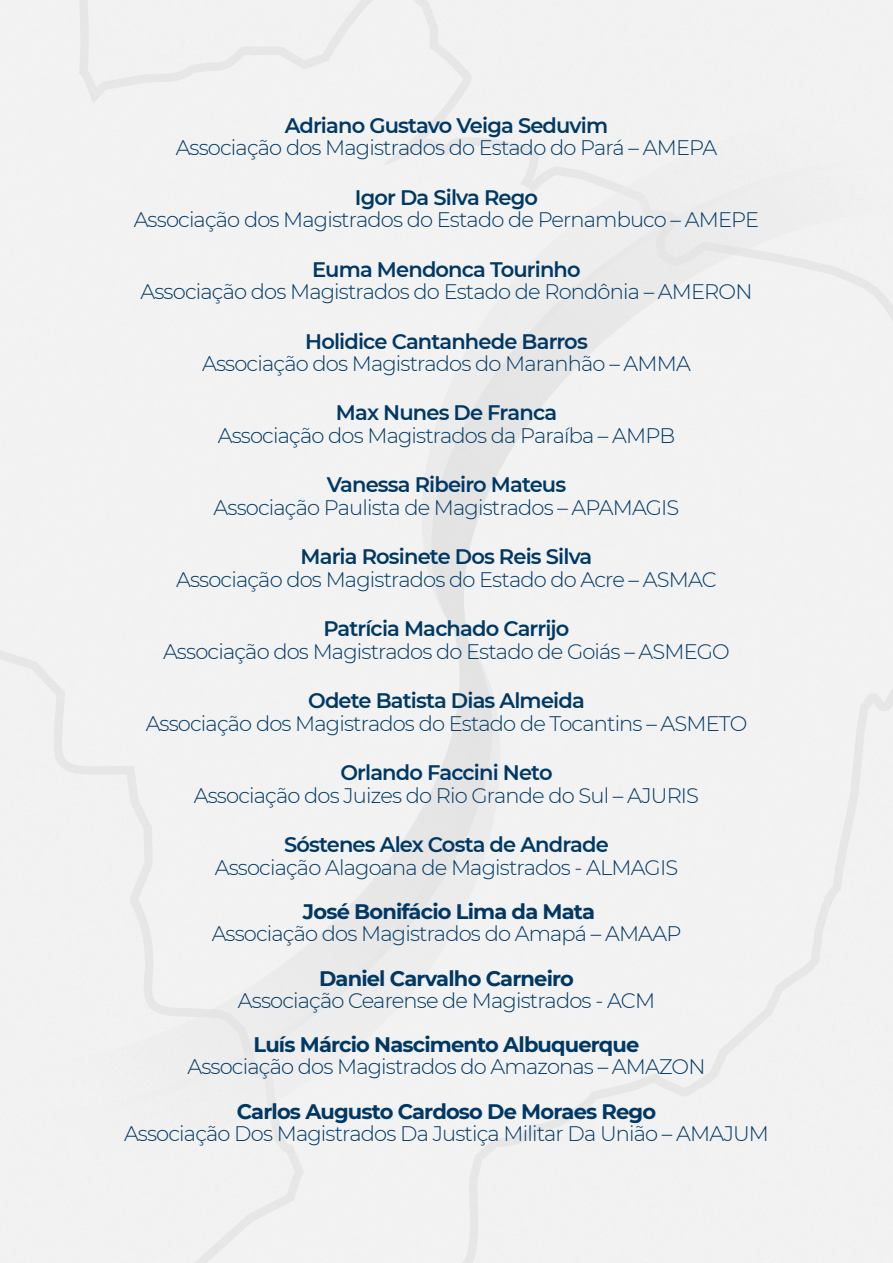
<style>
.page{position:relative;width:893px;height:1263px;background:#f2f2f2}
.page>*{position:absolute;margin:0;border:0;box-sizing:border-box;transform-origin:0 0}
.t1{font:300 21px "Montserrat";letter-spacing:-.04em;color:#003865}
.t2{font:600 21px "Montserrat";letter-spacing:-.04em;color:#003865}
.t3{font:700 21px "Montserrat";letter-spacing:-.04em;color:#003865}
</style>
<div class="page">
<div style="left:393px;top:93px;width:500px;height:51px;background:#f1f1f1"></div>
<div style="left:15px;top:1138px;width:513px;height:44px;background:#f2f2f2"></div>
<div style="left:0;top:144px;width:893px;height:994px;background:#f2f2f2"></div>
<p class="t2" style="left:285px;top:110px;width:325px">Adriano Gustavo Veiga Seduvim</p>
<p class="t1" style="left:176px;top:133px;width:543px">Associação dos Magistrados do Estado do Pará – AMEPA</p>
<p class="t2" style="left:355px;top:182px;width:185px">Igor Da Silva Rego</p>
<p class="t1" style="left:134px;top:205px;width:627px">Associação dos Magistrados do Estado de Pernambuco – AMEPE</p>
<p class="t2" style="left:312px;top:254px;width:270px">Euma Mendonca Tourinho</p>
<p class="t1" style="left:141px;top:277px;width:613px">Associação dos Magistrados do Estado de Rondônia – AMERON</p>
<p class="t2" style="left:305px;top:326px;width:284px">Holidice Cantanhede Barros</p>
<p class="t1" style="left:202px;top:349px;width:490px">Associação dos Magistrados do Maranhão – AMMA</p>
<p class="t2" style="left:336px;top:398px;width:223px">Max Nunes De Franca</p>
<p class="t1" style="left:218px;top:421px;width:459px">Associação dos Magistrados da Paraíba – AMPB</p>
<p class="t2" style="left:327px;top:470px;width:241px">Vanessa Ribeiro Mateus</p>
<p class="t1" style="left:214px;top:493px;width:467px">Associação Paulista de Magistrados – APAMAGIS</p>
<p class="t2" style="left:301px;top:542px;width:293px">Maria Rosinete Dos Reis Silva</p>
<p class="t1" style="left:176px;top:565px;width:542px">Associação dos Magistrados do Estado do Acre – ASMAC</p>
<p class="t2" style="left:323px;top:614px;width:248px">Patrícia Machado Carrijo</p>
<p class="t1" style="left:163px;top:637px;width:568px">Associação dos Magistrados do Estado de Goiás – ASMEGO</p>
<p class="t2" style="left:308px;top:686px;width:278px">Odete Batista Dias Almeida</p>
<p class="t1" style="left:146px;top:709px;width:603px">Associação dos Magistrados do Estado de Tocantins – ASMETO</p>
<p class="t2" style="left:340px;top:758px;width:214px">Orlando Faccini Neto</p>
<p class="t1" style="left:194px;top:781px;width:507px">Associação dos Juizes do Rio Grande do Sul – AJURIS</p>
<p class="t2" style="left:284px;top:830px;width:326px">Sóstenes Alex Costa de Andrade</p>
<p class="t1" style="left:215px;top:853px;width:465px">Associação Alagoana de Magistrados - ALMAGIS</p>
<p class="t3" style="left:303px;top:896px;width:294px">José Bonifácio Lima da Mata</p>
<p class="t1" style="left:212px;top:919px;width:471px">Associação dos Magistrados do Amapá – AMAAP</p>
<p class="t3" style="left:319px;top:963px;width:256px">Daniel Carvalho Carneiro</p>
<p class="t1" style="left:238px;top:986px;width:419px">Associação Cearense de Magistrados - ACM</p>
<p class="t3" style="left:254px;top:1030px;width:387px">Luís Márcio Nascimento Albuquerque</p>
<p class="t1" style="left:188px;top:1053px;width:519px">Associação dos Magistrados do Amazonas – AMAZON</p>
<p class="t3" style="left:237px;top:1096px;width:421px">Carlos Augusto Cardoso De Moraes Rego</p>
<p class="t1" style="left:124px;top:1119px;width:646px">Associação Dos Magistrados Da Justiça Militar Da União – AMAJUM</p>
</div>
